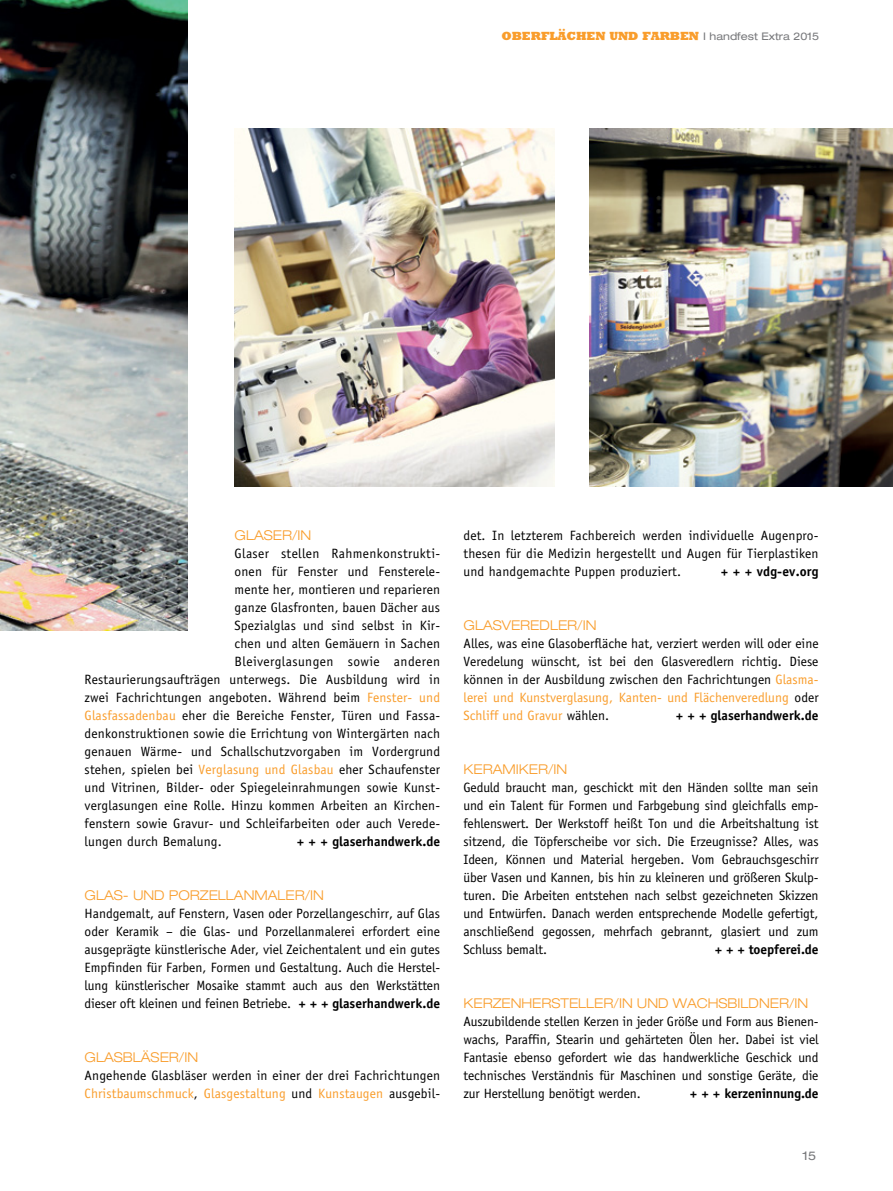
<style>
.page{position:relative;width:893px;height:1191px;background:#fff}
.page>*{position:absolute;margin:0;border:0;box-sizing:border-box;transform-origin:0 0}
.t1{font:13.5px/18px "Officina Sans Std";letter-spacing:.01em;color:#000;text-align:justify}
.t2{font:300 expanded 13.5px "Helvetica Neue LT Std";color:#f99d2c}
.t3{font:700 13.5px "Officina Sans Std";color:#000}
.t4{font:13.5px "Officina Sans Std";letter-spacing:.03em;color:#000}
.t5{font:800 12px "Rockwell Std";letter-spacing:-.01em;color:#f99d2c}
.t6{font:expanded 12px "Helvetica Neue LT Std";color:#77787b}
.s1{font-family:"Helvetica Neue LT Std";font-weight:400;font-stretch:expanded;font-size:10.5px;color:#77787b}
.s2{color:#f99d2c}
.s3{font-weight:700}
</style>
<div class="page">
<img style="left:0;top:0;width:188px;height:630px">
<img style="left:590px;top:128px;width:303px;height:358px">
<img style="left:235px;top:128px;width:320px;height:358px">
<p class="t5" style="left:502px;top:28px;width:319px">OBERFLÄCHEN UND FARBEN <span class="s1">I handfest Extra 2015</span></p>
<p class="t2" style="left:235px;top:527px;width:76px">GLASER/IN</p>
<p class="t1" style="left:235px;top:544px;width:207px">Glaser stellen Rahmenkonstrukti-</p>
<p class="t1" style="left:235px;top:562px;width:207px">onen für Fenster und Fensterele-</p>
<p class="t1" style="left:235px;top:580px;width:207px">mente her, montieren und reparieren</p>
<p class="t1" style="left:235px;top:598px;width:207px">ganze Glasfronten, bauen Dächer aus</p>
<p class="t1" style="left:235px;top:616px;width:207px">Spezialglas und sind selbst in Kir-</p>
<p class="t1" style="left:235px;top:634px;width:207px">chen und alten Gemäuern in Sachen</p>
<p class="t4" style="left:235px;top:654px;width:207px">Bleiverglasungen sowie anderen</p>
<p class="t1" style="left:85px;top:670px;width:357px">Restaurierungsaufträgen unterwegs. Die Ausbildung wird in</p>
<p class="t1" style="left:85px;top:688px;width:357px">zwei Fachrichtungen angeboten. Während beim <span class="s2">Fenster- und</span></p>
<p class="t1" style="left:85px;top:706px;width:357px"><span class="s2">Glasfassadenbau</span> eher die Bereiche Fenster, Türen und Fassa-</p>
<p class="t1" style="left:85px;top:724px;width:357px">denkonstruktionen sowie die Errichtung von Wintergärten nach</p>
<p class="t1" style="left:85px;top:742px;width:357px">genauen Wärme- und Schallschutzvorgaben im Vordergrund</p>
<p class="t1" style="left:85px;top:760px;width:357px">stehen, spielen bei <span class="s2">Verglasung und Glasbau</span> eher Schaufenster</p>
<p class="t1" style="left:85px;top:778px;width:357px">und Vitrinen, Bilder- oder Spiegeleinrahmungen sowie Kunst-</p>
<p class="t1" style="left:85px;top:796px;width:357px">verglasungen eine Rolle. Hinzu kommen Arbeiten an Kirchen-</p>
<p class="t1" style="left:85px;top:814px;width:357px">fenstern sowie Gravur- und Schleifarbeiten oder auch Verede-</p>
<p class="t1" style="left:85px;top:832px;width:139px">lungen durch Bemalung.</p>
<p class="t3" style="left:297px;top:833px;width:145px">+ + + glaserhandwerk.de</p>
<p class="t2" style="left:85px;top:887px;width:239px">GLAS- UND PO RZELLAN MALER/IN</p>
<p class="t1" style="left:85px;top:904px;width:357px">Handgemalt, auf Fenstern, Vasen oder Porzellangeschirr, auf Glas oder Keramik – die Glas- und Porzellanmalerei erfordert eine ausgeprägte künstlerische Ader, viel Zeichentalent und ein gutes Empfinden für Farben, Formen und Gestaltung. Auch die Herstel&shy;lung künstlerischer Mosaike stammt auch aus den Werkstätten dieser oft kleinen und feinen Betriebe. <span class="s3">+ + + glaserhandwerk.de</span></p>
<p class="t2" style="left:85px;top:1049px;width:30px">GLASB</p>
<p class="t2" style="left:133px;top:1049px;width:65px">LÄSER/IN</p>
<p class="t1" style="left:85px;top:1066px;width:357px">Angehende Glasbläser werden in einer der drei Fachrichtungen<br><span class="s2">Christbaumschmuck</span>, <span class="s2">Glasgestaltung</span> und <span class="s2">Kunstaugen</span> ausgebil-</p>
<p class="t1" style="left:463px;top:526px;width:357px">det. In letzterem Fachbereich werden individuelle Augenpro&shy;thesen für die Medizin hergestellt und Augen für Tierplastiken und handgemachte Puppen produziert.</p>
<p class="t3" style="left:721px;top:563px;width:99px">+ + + vdg-ev.org</p>
<p class="t2" style="left:463px;top:617px;width:30px">GLASV</p>
<p class="t2" style="left:511px;top:617px;width:85px">EREDLER/IN</p>
<p class="t1" style="left:463px;top:634px;width:357px">Alles, was eine Glasoberfläche hat, verziert werden will oder eine Veredelung wünscht, ist bei den Glasveredlern richtig. Diese können in der Ausbildung zwischen den Fachrichtungen <span class="s2">Glasma&shy;lerei und Kunstverglasung, Kanten- und Flächenveredlung</span> oder <span class="s2">Schliff und Gravur</span> wählen.</p>
<p class="t3" style="left:676px;top:707px;width:144px">+ + + glaserhandwerk.de</p>
<p class="t2" style="left:463px;top:761px;width:103px">KERAMIKER/IN</p>
<p class="t1" style="left:463px;top:778px;width:357px">Geduld braucht man, geschickt mit den Händen sollte man sein und ein Talent für Formen und Farbgebung sind gleichfalls emp&shy;fehlenswert. Der Werkstoff heißt Ton und die Arbeitshaltung ist sitzend, die Töpferscheibe vor sich. Die Erzeugnisse? Alles, was Ideen, Können und Material hergeben. Vom Gebrauchsgeschirr über Vasen und Kannen, bis hin zu kleineren und größeren Skulp&shy;turen. Die Arbeiten entstehen nach selbst gezeichneten Skizzen und Entwürfen. Danach werden entsprechende Modelle gefertigt, anschließend gegossen, mehrfach gebrannt, glasiert und zum Schluss bemalt.</p>
<p class="t3" style="left:715px;top:941px;width:105px">+ + + toepferei.de</p>
<p class="t2" style="left:463px;top:995px;width:255px">KERZENH ERSTELLER/IN UND WACHSB</p>
<p class="t2" style="left:738px;top:995px;width:72px">ILDN ER/IN</p>
<p class="t1" style="left:463px;top:1012px;width:357px">Auszubildende stellen Kerzen in jeder Größe und Form aus Bienen&shy;wachs, Paraffin, Stearin und gehärteten Ölen her. Dabei ist viel Fantasie ebenso gefordert wie das handwerkliche Geschick und technisches Verständnis für Maschinen und sonstige Geräte, die zur Herstellung benötigt werden.</p>
<p class="t3" style="left:690px;top:1085px;width:130px">+ + + kerzeninnung.de</p>
<p class="t6" style="left:803px;top:1148px;width:15px">15</p>
</div>
